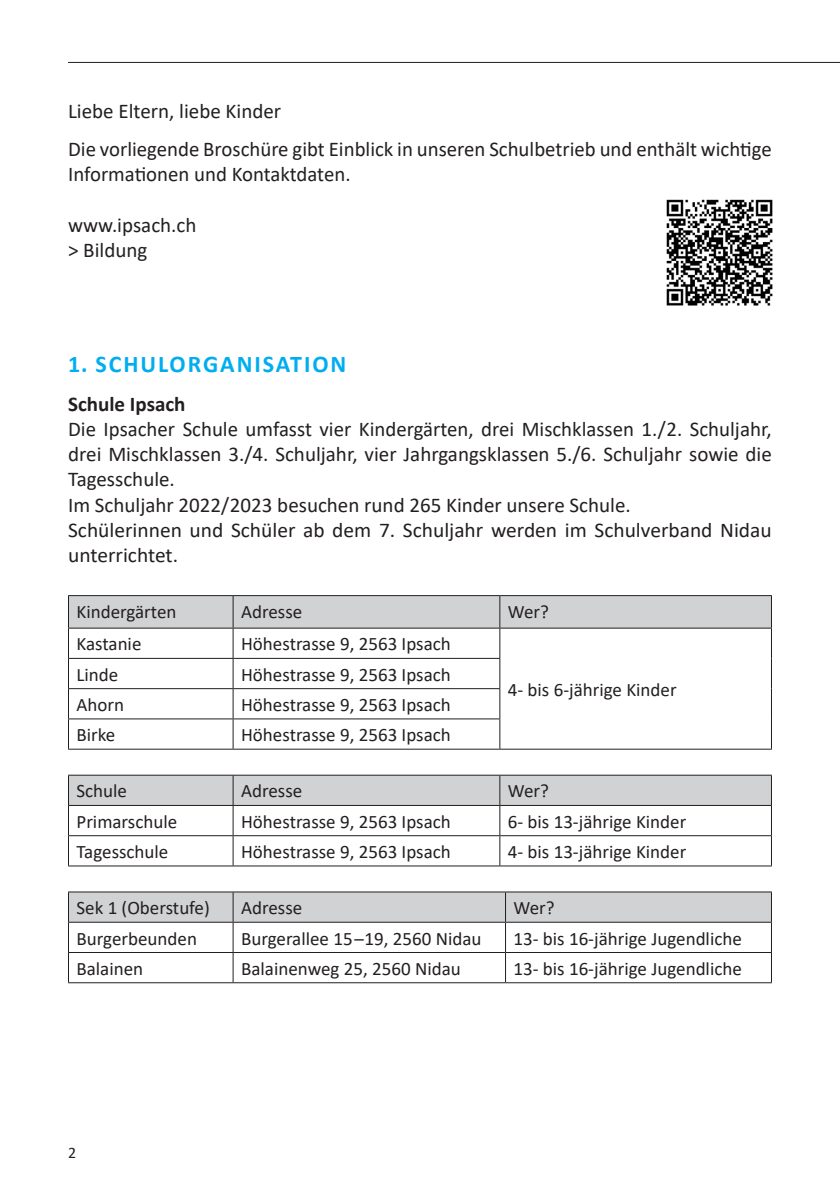
<style>
.page{position:relative;width:840px;height:1191px;background:#fff}
.page>*{position:absolute;margin:0;border:0;box-sizing:border-box;transform-origin:0 0}
.Titel{font:700 24px "Calibri";letter-spacing:.08em;color:#00aeef}
.Text{font:21px/25.2px "Calibri";color:#231f20}
.Text-2{font:700 21px "Calibri";color:#231f20}
.Text-3{font:19px "Calibri";color:#231f20}
.Text-4{font:16px "Calibri";color:#231f20}
</style>
<div class="page">
<div style="left:69px;top:596px;width:701px;height:31px;background:#d1d2d4"></div>
<hr style="left:232px;top:596px;width:1px;height:31px;background:#231f20">
<hr style="left:499px;top:596px;width:1px;height:31px;background:#231f20">
<hr style="left:68px;top:628px;width:1px;height:30px;background:#231f20">
<hr style="left:232px;top:628px;width:1px;height:30px;background:#231f20">
<hr style="left:499px;top:628px;width:1px;height:30px;background:#231f20">
<hr style="left:770px;top:628px;width:1px;height:30px;background:#231f20">
<hr style="left:770px;top:658px;width:1px;height:30px;background:#231f20">
<hr style="left:770px;top:688px;width:1px;height:31px;background:#231f20">
<hr style="left:499px;top:748px;width:272px;height:1px;background:#231f20">
<hr style="left:68px;top:658px;width:165px;height:1px;background:#231f20">
<hr style="left:233px;top:658px;width:267px;height:1px;background:#231f20">
<hr style="left:68px;top:688px;width:165px;height:1px;background:#231f20">
<hr style="left:233px;top:688px;width:267px;height:1px;background:#231f20">
<hr style="left:68px;top:718px;width:165px;height:1px;background:#231f20">
<svg style="left:68px;top:659px;width:1px;height:89px"></svg>
<hr style="left:233px;top:718px;width:267px;height:1px;background:#231f20">
<svg style="left:232px;top:659px;width:1px;height:89px"></svg>
<svg style="left:499px;top:659px;width:1px;height:89px"></svg>
<hr style="left:68px;top:748px;width:165px;height:1px;background:#231f20">
<hr style="left:233px;top:748px;width:266px;height:1px;background:#231f20">
<hr style="left:68px;top:595px;width:165px;height:1px;background:#231f20">
<hr style="left:68px;top:596px;width:1px;height:31px;background:#231f20">
<hr style="left:233px;top:595px;width:266px;height:1px;background:#231f20">
<hr style="left:499px;top:595px;width:272px;height:1px;background:#231f20">
<hr style="left:770px;top:596px;width:1px;height:31px;background:#231f20">
<hr style="left:68px;top:627px;width:165px;height:1px;background:#231f20">
<hr style="left:233px;top:627px;width:266px;height:1px;background:#231f20">
<hr style="left:499px;top:627px;width:272px;height:1px;background:#231f20">
<svg style="left:68px;top:775px;width:703px;height:90px"></svg>
<hr style="left:233px;top:865px;width:266px;height:1px;background:#231f20">
<hr style="left:499px;top:865px;width:272px;height:1px;background:#231f20">
<hr style="left:68px;top:835px;width:165px;height:1px;background:#231f20">
<hr style="left:68px;top:865px;width:165px;height:1px;background:#231f20">
<hr style="left:68px;top:774px;width:165px;height:1px;background:#231f20">
<hr style="left:68px;top:775px;width:1px;height:30px;background:#231f20">
<hr style="left:233px;top:774px;width:266px;height:1px;background:#231f20">
<hr style="left:499px;top:774px;width:272px;height:1px;background:#231f20">
<hr style="left:770px;top:775px;width:1px;height:30px;background:#231f20">
<hr style="left:68px;top:805px;width:165px;height:1px;background:#231f20">
<hr style="left:233px;top:805px;width:266px;height:1px;background:#231f20">
<hr style="left:499px;top:805px;width:272px;height:1px;background:#231f20">
<hr style="left:68px;top:922px;width:1px;height:30px;background:#231f20">
<hr style="left:232px;top:922px;width:1px;height:30px;background:#231f20">
<hr style="left:505px;top:922px;width:1px;height:30px;background:#231f20">
<hr style="left:770px;top:922px;width:1px;height:30px;background:#231f20">
<hr style="left:68px;top:952px;width:165px;height:1px;background:#231f20">
<svg style="left:68px;top:953px;width:1px;height:29px"></svg>
<hr style="left:233px;top:952px;width:272px;height:1px;background:#231f20">
<svg style="left:232px;top:953px;width:1px;height:29px"></svg>
<hr style="left:505px;top:952px;width:266px;height:1px;background:#231f20">
<svg style="left:505px;top:953px;width:1px;height:29px"></svg>
<hr style="left:68px;top:982px;width:165px;height:1px;background:#231f20">
<hr style="left:233px;top:982px;width:272px;height:1px;background:#231f20">
<hr style="left:505px;top:982px;width:266px;height:1px;background:#231f20">
<hr style="left:68px;top:891px;width:165px;height:1px;background:#231f20">
<hr style="left:233px;top:891px;width:272px;height:1px;background:#231f20">
<hr style="left:505px;top:891px;width:266px;height:1px;background:#231f20">
<div style="left:68px;top:892px;width:703px;height:29px;background:#d1d2d4"></div>
<hr style="left:68px;top:921px;width:165px;height:1px;background:#231f20">
<hr style="left:233px;top:921px;width:272px;height:1px;background:#231f20">
<hr style="left:505px;top:921px;width:266px;height:1px;background:#231f20">
<img style="left:666px;top:199px;width:107px;height:107px">
<hr style="left:68px;top:62px;width:771px;height:1px;background:#231f20">
<p class="Text" style="left:68px;top:98px;width:214px">Liebe Eltern, liebe Kinder</p>
<p class="Text" style="left:68px;top:136px;width:704px">Die vorliegende Broschüre gibt Einblick in unseren Schulbetrieb und enthält wichtige<br>Informationen und Kontaktdaten.</p>
<p class="Text" style="left:68px;top:212px;width:130px">www.ipsach.ch</p>
<p class="Text" style="left:68px;top:237px;width:81px">&gt; Bildung</p>
<p class="Titel" style="left:68px;top:347px;width:279px">1. SCHULORGANISATION</p>
<p class="Text-2" style="left:68px;top:389px;width:119px">Schule Ipsach</p>
<p class="Text" style="left:68px;top:416px;width:705px;text-align:justify">Die Ipsacher Schule umfasst vier Kindergärten, drei Mischklassen 1./2. Schuljahr, drei Mischklassen 3./4. Schuljahr, vier Jahrgangsklassen 5./6. Schuljahr sowie die Tagesschule.</p>
<p class="Text" style="left:68px;top:491px;width:564px">Im Schuljahr 2022/2023 besuchen rund 265 Kinder unsere Schule.</p>
<p class="Text" style="left:68px;top:517px;width:704px">Schülerinnen und Schüler ab dem 7. Schuljahr werden im Schulverband Nidau unterrichtet.</p>
<p class="Text-3" style="left:76px;top:598px;width:101px">Kindergärten</p>
<p class="Text-3" style="left:241px;top:598px;width:63px">Adresse</p>
<p class="Text-3" style="left:507px;top:598px;width:43px">Wer?</p>
<p class="Text-3" style="left:76px;top:631px;width:66px">Kastanie</p>
<p class="Text-3" style="left:241px;top:631px;width:211px">Höhestrasse 9, 2563 Ipsach</p>
<p class="Text-3" style="left:507px;top:676px;width:170px">4- bis 6-jährige Kinder</p>
<p class="Text-3" style="left:76px;top:661px;width:43px">Linde</p>
<p class="Text-3" style="left:241px;top:661px;width:211px">Höhestrasse 9, 2563 Ipsach</p>
<p class="Text-3" style="left:76px;top:691px;width:49px">Ahorn</p>
<p class="Text-3" style="left:241px;top:691px;width:211px">Höhestrasse 9, 2563 Ipsach</p>
<p class="Text-3" style="left:76px;top:721px;width:40px">Birke</p>
<p class="Text-3" style="left:241px;top:721px;width:211px">Höhestrasse 9, 2563 Ipsach</p>
<p class="Text-3" style="left:76px;top:778px;width:52px">Schule</p>
<p class="Text-3" style="left:241px;top:778px;width:63px">Adresse</p>
<p class="Text-3" style="left:507px;top:778px;width:43px">Wer?</p>
<p class="Text-3" style="left:76px;top:808px;width:102px">Primarschule</p>
<p class="Text-3" style="left:241px;top:808px;width:211px">Höhestrasse 9, 2563 Ipsach</p>
<p class="Text-3" style="left:507px;top:808px;width:180px">6- bis 13-jährige Kinder</p>
<p class="Text-3" style="left:76px;top:838px;width:93px">Tagesschule</p>
<p class="Text-3" style="left:241px;top:838px;width:211px">Höhestrasse 9, 2563 Ipsach</p>
<p class="Text-3" style="left:507px;top:838px;width:180px">4- bis 13-jährige Kinder</p>
<p class="Text-3" style="left:76px;top:894px;width:135px">Sek 1 (Oberstufe)</p>
<p class="Text-3" style="left:241px;top:894px;width:63px">Adresse</p>
<p class="Text-3" style="left:513px;top:894px;width:43px">Wer?</p>
<p class="Text-3" style="left:76px;top:925px;width:122px">Burgerbeunden</p>
<p class="Text-3" style="left:241px;top:925px;width:242px">Burgerallee 15–19, 2560 Nidau</p>
<p class="Text-3" style="left:513px;top:925px;width:230px">13- bis 16-jährige Jugendliche</p>
<p class="Text-3" style="left:76px;top:955px;width:68px">Balainen</p>
<p class="Text-3" style="left:241px;top:955px;width:221px">Balainenweg 25, 2560 Nidau</p>
<p class="Text-3" style="left:513px;top:955px;width:230px">13- bis 16-jährige Jugendliche</p>
<p class="Text-4" style="left:68px;top:1141px;width:10px">2</p>
</div>
